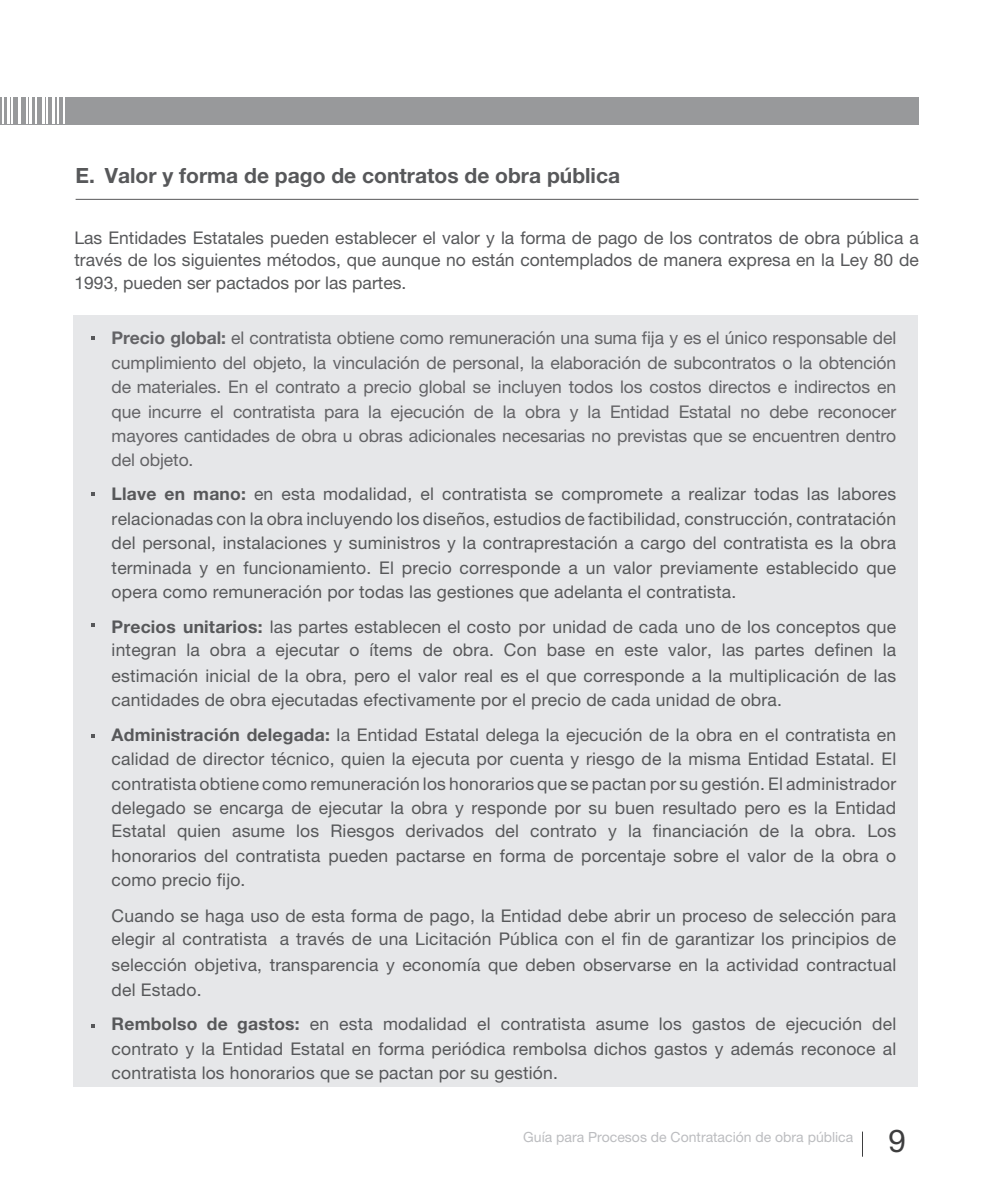
<style>
.page{position:relative;width:993px;height:1191px;background:#fff}
.page>*{position:absolute;margin:0;border:0;box-sizing:border-box;transform-origin:0 0}
.t1{font:31.5px "Helvetica Neue LT Pro";color:#3e3e3f}
.body{font:700 21px "Helvetica Neue LT Pro";color:#57585a}
.bullets{font:17.5px/24.5px "Helvetica Neue LT Pro";letter-spacing:.01em;color:#57585a}
.bullets-2{font:17.5px/24.5px "Helvetica Neue LT Pro";letter-spacing:-.005em;color:#636366;text-align:justify}
.body-2{font:17.5px/22.8px "Helvetica Neue LT Pro";color:#57585a;text-align:justify}
.t2{font:14px "Helvetica Neue LT Pro";color:#bcbdc0}
.s1{font-weight:700}
</style>
<div class="page">
<div style="left:0;top:97px;width:918px;height:27px;background:#98999b"></div>
<hr style="left:57px;top:84px;width:1px;height:40px;background:#fff">
<hr style="left:63px;top:84px;width:1px;height:40px;background:#fff">
<hr style="left:52px;top:84px;width:3px;height:40px;background:#fff">
<hr style="left:26px;top:84px;width:2px;height:40px;background:#fff">
<hr style="left:35px;top:84px;width:2px;height:40px;background:#fff">
<hr style="left:46px;top:84px;width:2px;height:40px;background:#fff">
<hr style="left:30px;top:84px;width:2px;height:40px;background:#fff">
<hr style="left:42px;top:84px;width:2px;height:40px;background:#fff">
<hr style="left:2px;top:84px;width:2px;height:40px;background:#fff">
<hr style="left:11px;top:84px;width:2px;height:40px;background:#fff">
<hr style="left:7px;top:84px;width:3px;height:40px;background:#fff">
<hr style="left:18px;top:84px;width:3px;height:40px;background:#fff">
<hr style="left:76px;top:199px;width:842px;height:1px;background:#57585a">
<div style="left:74px;top:315px;width:843px;height:771px;background:#e6e7e9"></div>
<svg style="left:91px;top:336px;width:4px;height:4px"></svg>
<svg style="left:91px;top:492px;width:4px;height:3px"></svg>
<svg style="left:91px;top:623px;width:4px;height:4px"></svg>
<svg style="left:91px;top:734px;width:4px;height:4px"></svg>
<svg style="left:91px;top:1024px;width:4px;height:3px"></svg>
<p class="body" style="left:76px;top:163px;width:21px">E.</p>
<p class="body" style="left:105px;top:163px;width:516px">Valor y forma de pago de contratos de obra pública</p>
<p class="body-2" style="left:74px;top:226px;width:845px">Las Entidades Estatales pueden establecer el valor y la forma de pago de los contratos de obra pública a través de los siguientes métodos, que aunque no están contemplados de manera expresa en la Ley 80 de 1993, pueden ser pactados por las partes.</p>
<p class="bullets-2" style="left:112px;top:325px;width:785px"><span class="s1">Precio global:</span> el contratista obtiene como remuneración una suma fija y es el único responsable del cumplimiento del objeto, la vinculación de personal, la elaboración de subcontratos o la obtención de materiales. En el contrato a precio global se incluyen todos los costos directos e indirectos en que incurre el contratista para la ejecución de la obra y la Entidad Estatal no debe reconocer mayores cantidades de obra u obras adicionales necesarias no previstas que se encuentren dentro del objeto.</p>
<p class="bullets" style="left:112px;top:481px;width:785px;text-align:justify"><span class="s1">Llave en mano:</span> en esta modalidad, el contratista se compromete a realizar todas las labores relacionadas con la obra incluyendo los diseños, estudios de factibilidad, construcción, contratación del personal, instalaciones y suministros y la contraprestación a cargo del contratista es la obra terminada y en funcionamiento. El precio corresponde a un valor previamente establecido que opera como remuneración por todas las gestiones que adelanta el contratista.</p>
<p class="bullets" style="left:112px;top:614px;width:785px;line-height:23.3px"><span class="s1">Precios unitarios:</span> las partes establecen el costo por unidad de cada uno de los conceptos que integran la obra a ejecutar o ítems de obra. Con base en este valor, las partes definen la</p>
<p class="bullets" style="left:112px;top:663px;width:785px">estimación inicial de la obra, pero el valor real es el que corresponde a la multiplicación de las cantidades de obra ejecutadas efectivamente por el precio de cada unidad de obra.</p>
<p class="bullets" style="left:112px;top:722px;width:785px;text-align:justify"><span class="s1">Administración delegada:</span> la Entidad Estatal delega la ejecución de la obra en el contratista en calidad de director técnico, quien la ejecuta por cuenta y riesgo de la misma Entidad Estatal. El contratista obtiene como remuneración los honorarios que se pactan por su gestión. El administrador delegado se encarga de ejecutar la obra y responde por su buen resultado pero es la Entidad Estatal quien asume los Riesgos derivados del contrato y la financiación de la obra. Los honorarios del contratista pueden pactarse en forma de porcentaje sobre el valor de la obra o como precio fijo.</p>
<p class="bullets" style="left:112px;top:904px;width:785px;line-height:23.3px">Cuando se haga uso de esta forma de pago, la Entidad debe abrir un proceso de selección para elegir al contratista a través de una Licitación Pública con el fin de garantizar los principios de</p>
<p class="bullets" style="left:112px;top:952px;width:785px">selección objetiva, transparencia y economía que deben observarse en la actividad contractual del Estado.</p>
<p class="bullets" style="left:112px;top:1011px;width:785px;text-align:justify"><span class="s1">Rembolso de gastos:</span> en esta modalidad el contratista asume los gastos de ejecución del contrato y la Entidad Estatal en forma periódica rembolsa dichos gastos y además reconoce al contratista los honorarios que se pactan por su gestión.</p>
<p class="t2" style="left:523px;top:1128px;width:331px">Guía para Procesos de Contratación de obra pública</p>
<h1 class="t1" style="left:888px;top:1122px;width:19px">9</h1>
</div>
